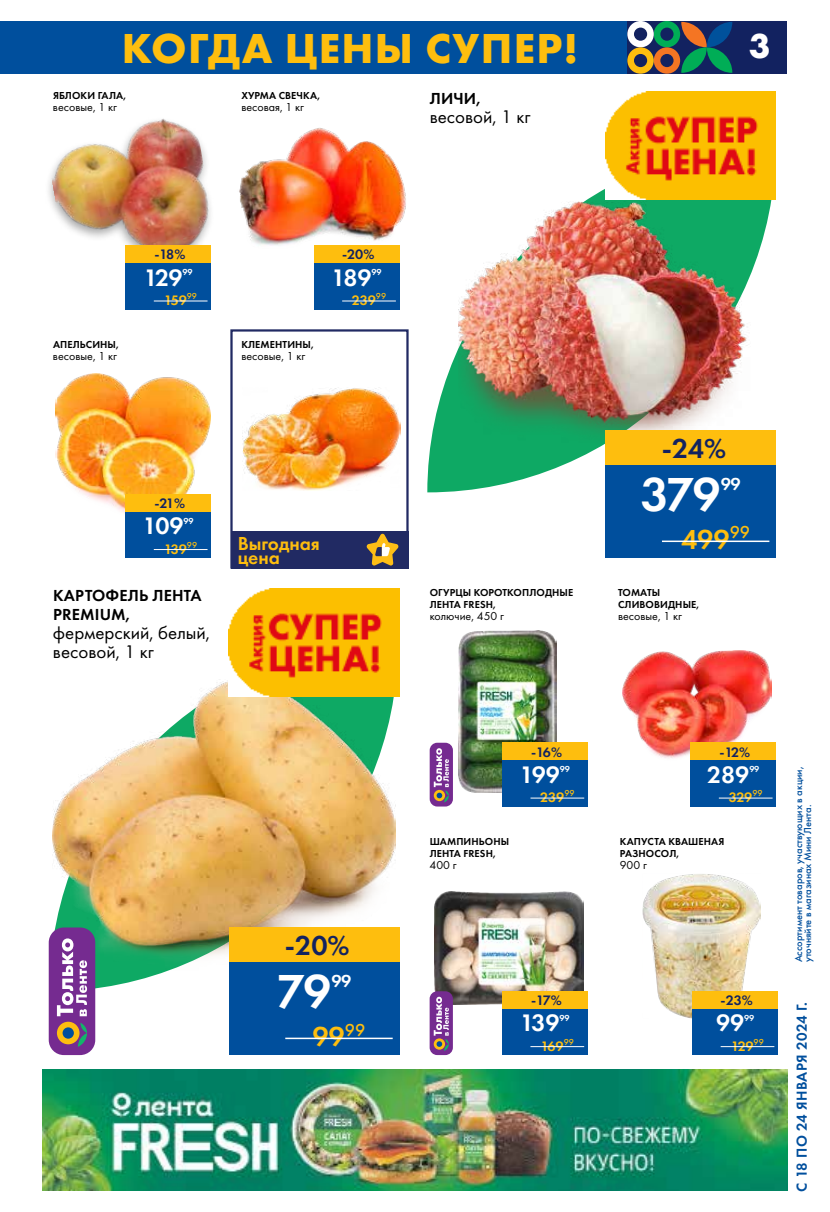
<style>
.page{position:relative;width:830px;height:1212px;background:#fff}
.page>*{position:absolute;margin:0;border:0;box-sizing:border-box;transform-origin:0 0}
.t1{font:600 49.5px "Futura PT";color:#fff}
.t2{font:700 43.5px "Futura PT";letter-spacing:.03em;color:#febe0e}
.t3{font:700 36px "Futura PT";color:#fff}
.t4{font:600 28.5px "Futura PT";color:#febe0e}
.t5{font:600 28.5px "Futura PT";color:#122260}
.t6{font:600 24.75px "Futura PT";color:#fff}
.t7{font:600 19.5px "Futura PT";color:#febe0e}
.t8{font:18.9px/18.9px "Futura PT";color:#000}
.t9{font:600 18px "Futura PT";color:#fff}
.t10{font:600 16.65px/18.9px "Futura PT";letter-spacing:.01em;color:#000}
.t11{font:600 15px "Futura PT";letter-spacing:.02em;color:#004f9d}
.t12{font:600 14.25px "Futura PT";letter-spacing:-.025em;color:#febe0e}
.t13{font:600 14.25px "Futura PT";letter-spacing:-.09em;color:#122260}
.t14{font:12px "Futura PT";color:#000}
.t15{font:600 10.5px/12px "Futura PT";letter-spacing:.01em;color:#000}
.t16{font:500 10.5px/9px "Futura PT";color:#004f9d}
.t17{font:600 9px "Futura PT";letter-spacing:-.03em;color:#fff}
</style>
<div class="page">
<div style="left:0;top:21px;width:785px;height:53px;background:#004f9d"></div>
<svg style="left:627px;top:21px;width:158px;height:53px;background:#3a515f"></svg>
<img style="left:48px;top:118px;width:163px;height:135px">
<img style="left:239px;top:128px;width:167px;height:121px">
<img style="left:642px;top:874px;width:118px;height:144px">
<div style="left:692px;top:991px;width:85px;height:64px;background:#004f9d"></div>
<div style="left:692px;top:991px;width:85px;height:17px;background:#febe0e"></div>
<hr style="left:720px;top:1046px;width:54px;height:1px;background:#fff">
<img style="left:43px;top:1070px;width:744px;height:120px">
<svg style="left:95px;top:643px;width:301px;height:348px"></svg>
<img style="left:52px;top:679px;width:343px;height:291px">
<svg style="left:427px;top:189px;width:345px;height:303px"></svg>
<div style="left:314px;top:246px;width:85px;height:63px;background:#004f9d"></div>
<div style="left:314px;top:246px;width:85px;height:17px;background:#febe0e"></div>
<hr style="left:342px;top:301px;width:53px;height:1px;background:#fff">
<img style="left:56px;top:373px;width:154px;height:149px">
<div style="left:126px;top:494px;width:85px;height:64px;background:#004f9d"></div>
<div style="left:126px;top:494px;width:85px;height:17px;background:#febe0e"></div>
<hr style="left:154px;top:549px;width:53px;height:1px;background:#fff">
<img style="left:229px;top:588px;width:170px;height:109px">
<div style="left:229px;top:927px;width:170px;height:128px;background:#004f9d"></div>
<hr style="left:285px;top:1037px;width:107px;height:2px;background:#fff">
<div style="left:229px;top:927px;width:170px;height:34px;background:#febe0e"></div>
<img style="left:458px;top:631px;width:98px;height:161px">
<div style="left:502px;top:743px;width:85px;height:63px;background:#004f9d"></div>
<div style="left:502px;top:743px;width:85px;height:17px;background:#febe0e"></div>
<hr style="left:530px;top:798px;width:54px;height:1px;background:#fff">
<img style="left:622px;top:650px;width:149px;height:109px">
<div style="left:690px;top:743px;width:85px;height:63px;background:#004f9d"></div>
<div style="left:690px;top:743px;width:85px;height:17px;background:#febe0e"></div>
<hr style="left:718px;top:798px;width:54px;height:1px;background:#fff">
<img style="left:434px;top:892px;width:148px;height:112px">
<div style="left:502px;top:991px;width:85px;height:64px;background:#004f9d"></div>
<div style="left:502px;top:991px;width:85px;height:17px;background:#febe0e"></div>
<hr style="left:530px;top:1046px;width:54px;height:1px;background:#fff">
<img style="left:458px;top:201px;width:295px;height:249px">
<img style="left:605px;top:91px;width:170px;height:109px">
<div style="left:605px;top:430px;width:170px;height:128px;background:#004f9d"></div>
<hr style="left:661px;top:540px;width:108px;height:2px;background:#fff">
<div style="left:605px;top:430px;width:170px;height:34px;background:#febe0e"></div>
<div style="left:126px;top:246px;width:85px;height:63px;background:#004f9d"></div>
<div style="left:126px;top:246px;width:85px;height:17px;background:#febe0e"></div>
<hr style="left:154px;top:301px;width:53px;height:1px;background:#fff">
<svg style="left:49px;top:927px;width:46px;height:128px;background:#8d589a"></svg>
<svg style="left:429px;top:991px;width:23px;height:64px"></svg>
<svg style="left:429px;top:743px;width:23px;height:63px"></svg>
<img style="left:230px;top:329px;width:179px;height:240px">
<div style="left:230px;top:531px;width:178px;height:38px;background:#212a63"></div>
<svg style="left:366px;top:533px;width:33px;height:33px"></svg>
<h2 class="t2" style="left:122px;top:21px;width:458px">КОГДА ЦЕНЫ СУПЕР!</h2>
<h3 class="t3" style="left:748px;top:23px;width:23px">3</h3>
<p class="t15" style="left:53px;top:90px;width:75px">ЯБЛОКИ ГАЛА,</p>
<p class="t14" style="left:53px;top:100px;width:66px">весовые, 1 кг</p>
<p class="t15" style="left:241px;top:90px;width:80px">ХУРМА СВЕЧКА,</p>
<p class="t14" style="left:241px;top:100px;width:64px">весовая, 1 кг</p>
<h3 class="t10" style="left:429px;top:88px;width:52px">ЛИЧИ,</h3>
<h3 class="t8" style="left:429px;top:107px;width:102px">весовой, 1 кг</h3>
<p class="t15" style="left:53px;top:338px;width:67px">АПЕЛЬСИНЫ,</p>
<p class="t14" style="left:53px;top:349px;width:66px">весовые, 1 кг</p>
<h3 class="t13" style="left:154px;top:246px;width:33px">-18%</h3>
<h3 class="t12" style="left:164px;top:291px;width:34px">159<sup>99</sup></h3>
<h3 class="t6" style="left:144px;top:262px;width:40px">129</h3>
<p class="t17" style="left:182px;top:267px;width:11px">99</p>
<p class="t15" style="left:241px;top:338px;width:74px">КЛЕМЕНТИНЫ,</p>
<p class="t14" style="left:241px;top:349px;width:66px">весовые, 1 кг</p>
<h3 class="t13" style="left:342px;top:246px;width:34px">-20%</h3>
<h3 class="t12" style="left:351px;top:291px;width:36px">239<sup>99</sup></h3>
<h3 class="t6" style="left:331px;top:262px;width:41px">189</h3>
<p class="t17" style="left:371px;top:267px;width:11px">99</p>
<h3 class="t13" style="left:154px;top:494px;width:32px">-21%</h3>
<h3 class="t12" style="left:164px;top:540px;width:34px">139<sup>99</sup></h3>
<h3 class="t6" style="left:143px;top:511px;width:42px">109</h3>
<p class="t17" style="left:183px;top:515px;width:11px">99</p>
<h3 class="t10" style="left:53px;top:586px;width:150px">КАРТОФЕЛЬ ЛЕНТА<br>PREMIUM,</h3>
<h3 class="t8" style="left:53px;top:623px;width:159px">фермерский, белый, весовой, 1 кг</h3>
<h3 class="t7" style="left:237px;top:531px;width:84px">Выгодная</h3>
<h3 class="t7" style="left:237px;top:545px;width:44px">цена</h3>
<h3 class="t5" style="left:285px;top:928px;width:66px">-20%</h3>
<h1 class="t1" style="left:276px;top:960px;width:56px">79</h1>
<h3 class="t9" style="left:331px;top:969px;width:21px">99</h3>
<h3 class="t4" style="left:312px;top:1019px;width:54px">99<sup>99</sup></h3>
<p class="t15" style="left:429px;top:587px;width:145px">ОГУРЦЫ КОРОТКОПЛОДНЫЕ<br>ЛЕНТА FRESH,</p>
<p class="t14" style="left:429px;top:609px;width:76px">колючие, 450 г</p>
<p class="t15" style="left:429px;top:835px;width:81px">ШАМПИНЬОНЫ<br>ЛЕНТА FRESH,</p>
<p class="t14" style="left:429px;top:858px;width:29px">400 г</p>
<h3 class="t13" style="left:530px;top:743px;width:33px">-16%</h3>
<h3 class="t12" style="left:540px;top:788px;width:36px">239<sup>99</sup></h3>
<h3 class="t6" style="left:519px;top:759px;width:41px">199</h3>
<p class="t17" style="left:559px;top:764px;width:11px">99</p>
<h3 class="t13" style="left:531px;top:991px;width:32px">-17%</h3>
<h3 class="t12" style="left:540px;top:1037px;width:35px">169<sup>99</sup></h3>
<h3 class="t6" style="left:520px;top:1008px;width:41px">139</h3>
<p class="t17" style="left:559px;top:1012px;width:11px">99</p>
<h3 class="t5" style="left:661px;top:431px;width:66px">-24%</h3>
<h1 class="t1" style="left:640px;top:463px;width:81px">379</h1>
<h3 class="t9" style="left:720px;top:472px;width:21px">99</h3>
<h3 class="t4" style="left:680px;top:522px;width:71px">499<sup>99</sup></h3>
<p class="t15" style="left:617px;top:587px;width:83px">ТОМАТЫ<br>СЛИВОВИДНЫЕ,</p>
<p class="t14" style="left:617px;top:609px;width:66px">весовые, 1 кг</p>
<h3 class="t13" style="left:719px;top:743px;width:32px">-12%</h3>
<h3 class="t12" style="left:728px;top:788px;width:35px">329<sup>99</sup></h3>
<h3 class="t6" style="left:706px;top:759px;width:44px">289</h3>
<p class="t17" style="left:749px;top:764px;width:11px">99</p>
<p class="t15" style="left:619px;top:835px;width:106px">КАПУСТА КВАШЕНАЯ<br>РАЗНОСОЛ,</p>
<p class="t14" style="left:619px;top:858px;width:29px">900 г</p>
<h3 class="t13" style="left:720px;top:991px;width:34px">-23%</h3>
<h3 class="t12" style="left:730px;top:1037px;width:34px">129<sup>99</sup></h3>
<h3 class="t6" style="left:715px;top:1008px;width:30px">99</h3>
<p class="t17" style="left:743px;top:1012px;width:11px">99</p>
<p class="t16" style="left:793px;top:962px;width:197px;rotate:-90deg">Ассортимент товаров, участвующих в акции, уточняйте в магазинах Мини Лента.</p>
<h3 class="t11" style="left:791px;top:1191px;width:191px;rotate:-90deg">С 18 ПО 24 ЯНВАРЯ 2024 Г.</h3>
</div>
